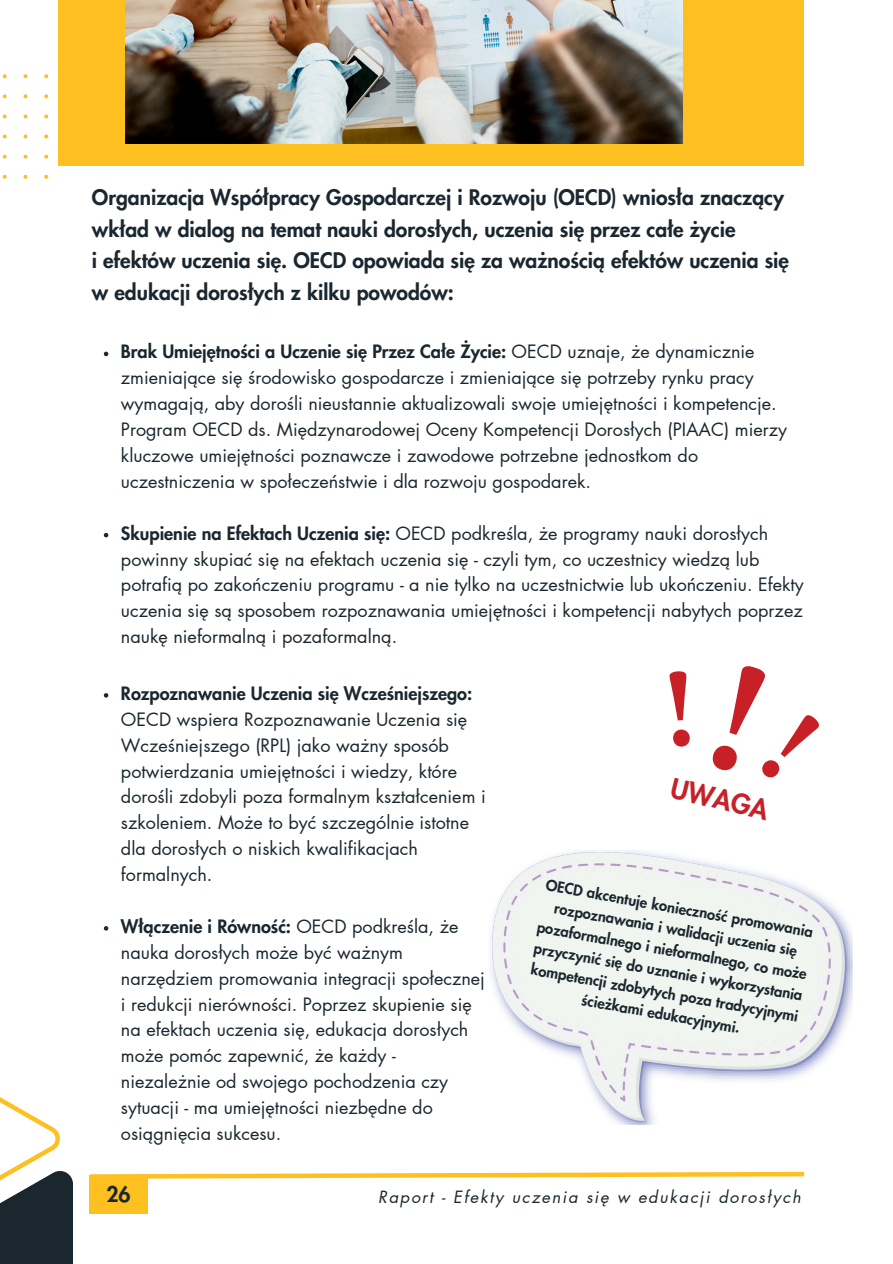
<style>
.page{position:relative;width:893px;height:1264px;background:#fff}
.page>*{position:absolute;margin:0;border:0;box-sizing:border-box;transform-origin:0 0}
.t1{font:800 26.85px "Futura LT Pro";color:#c82027}
.t2{font:800 21px/31.5px "Futura LT Pro";color:#1b272f}
.t3{font:18px/25.8px "Futura LT Pro";color:#1b272f}
.t4{font:italic 16.5px "Futura LT Pro";letter-spacing:.1em;color:#1b272f}
.t5{font:800 14.85px/21.5px "Futura LT Pro";color:#1b272f;text-align:center}
.s1{font-weight:800}
</style>
<div class="page">
<svg style="left:90px;top:1171px;width:715px;height:8px"></svg>
<div style="left:89px;top:1175px;width:59px;height:38px;background:#fec020"></div>
<div style="left:58px;top:0;width:745px;height:165px;background:#fec020"></div>
<img style="left:126px;top:0;width:556px;height:143px">
<svg style="left:104px;top:351px;width:4px;height:5px"></svg>
<svg style="left:104px;top:533px;width:4px;height:4px"></svg>
<svg style="left:2px;top:74px;width:46px;height:105px"></svg>
<img style="left:490px;top:850px;width:362px;height:274px">
<svg style="left:104px;top:693px;width:4px;height:4px"></svg>
<svg style="left:104px;top:926px;width:4px;height:4px"></svg>
<svg style="left:669px;top:666px;width:150px;height:112px"></svg>
<div style="left:0;top:1170px;width:73px;height:93px;background:#1b272f"></div>
<svg style="left:0;top:1097px;width:60px;height:106px"></svg>
<p class="t2" style="left:92px;top:182px;width:698px">Organizacja Współpracy Gospodarczej i Rozwoju (OECD) wniosła znaczący wkład w dialog na temat nauki dorosłych, uczenia się przez całe życie<br>i efektów uczenia się. OECD opowiada się za ważnością efektów uczenia się w edukacji dorosłych z kilku powodów:</p>
<h2 class="t3" style="left:121px;top:339px;width:667px"><span class="s1">Brak Umiejętności a Uczenie się Przez Całe Życie:</span> OECD uznaje, że dynamicznie zmieniające się środowisko gospodarcze i zmieniające się potrzeby rynku pracy wymagają, aby dorośli nieustannie aktualizowali swoje umiejętności i kompetencje.<br>Program OECD ds. Międzynarodowej Oceny Kompetencji Dorosłych (PIAAC) mierzy kluczowe umiejętności poznawcze i zawodowe potrzebne jednostkom do uczestniczenia w społeczeństwie i dla rozwoju gospodarek.</h2>
<p class="t3" style="left:121px;top:521px;width:684px"><span class="s1">Skupienie na Efektach Uczenia się:</span> OECD podkreśla, że programy nauki dorosłych powinny skupiać się na efektach uczenia się - czyli tym, co uczestnicy wiedzą lub potrafią po zakończeniu programu - a nie tylko na uczestnictwie lub ukończeniu. Efekty uczenia się są sposobem rozpoznawania umiejętności i kompetencji nabytych poprzez naukę nieformalną i pozaformalną.</p>
<p class="t3" style="left:121px;top:681px;width:366px"><span class="s1">Rozpoznawanie Uczenia się Wcześniejszego:<br></span>OECD wspiera Rozpoznawanie Uczenia się Wcześniejszego (RPL) jako ważny sposób potwierdzania umiejętności i wiedzy, które dorośli zdobyli poza formalnym kształceniem i szkoleniem. Może to być szczególnie istotne dla dorosłych o niskich kwalifikacjach formalnych.</p>
<p class="t3" style="left:121px;top:914px;width:365px"><span class="s1">Włączenie i Równość:</span> OECD podkreśla, że nauka dorosłych może być ważnym narzędziem promowania integracji społecznej i redukcji nierówności. Poprzez skupienie się na efektach uczenia się, edukacja dorosłych może pomóc zapewnić, że każdy - niezależnie od swojego pochodzenia czy sytuacji - ma umiejętności niezbędne do osiągnięcia sukcesu.</p>
<p class="t1" style="left:674px;top:775px;width:101px;rotate:14deg">UWAGA</p>
<h1 class="t5" style="left:546px;top:874px;width:275px;rotate:10deg">OECD akcentuje konieczność promowania rozpoznawania i walidacji uczenia się pozaformalnego i nieformalnego, co może przyczynić się do uznanie i wykorzystania kompetencji zdobytych poza tradycyjnymi ścieżkami edukacyjnymi.</h1>
<p class="t2" style="left:106px;top:1178px;width:26px">26</p>
<p class="t4" style="left:378px;top:1189px;width:424px">Raport - Efekty uczenia się w edukacji dorosłych</p>
</div>
